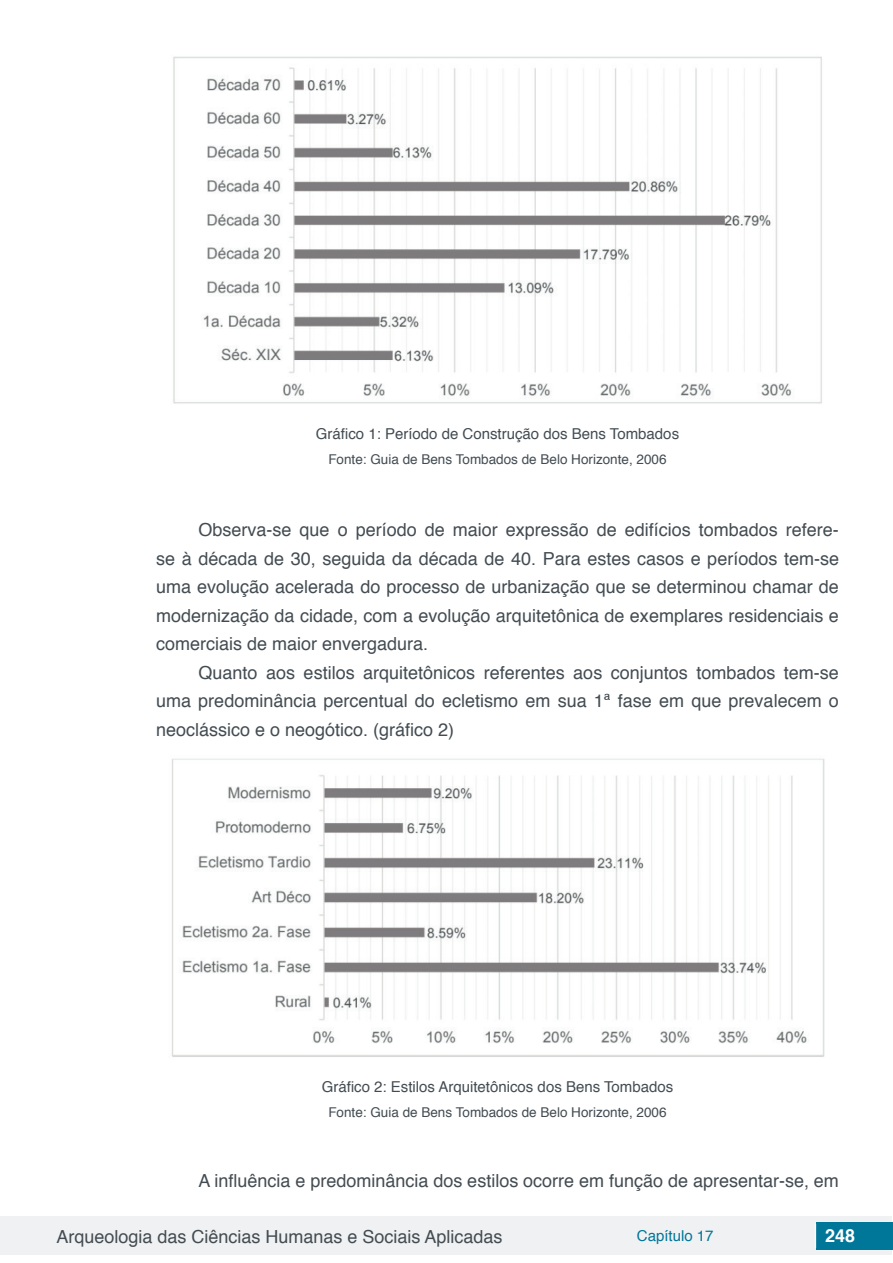
<style>
.page{position:relative;width:893px;height:1263px;background:#fff}
.page>*{position:absolute;margin:0;border:0;box-sizing:border-box;transform-origin:0 0}
.t1{font:18px/28.5px "Helvetica";color:#434c52;text-align:justify}
.t2{font:700 18px "Helvetica";color:#fff}
.t3{font:15px "Helvetica";color:#434c52}
.t4{font:15px "Helvetica";color:#007699}
.t5{font:13.5px "Helvetica";color:#434c52}
</style>
<div class="page">
<div style="left:1px;top:1216px;width:891px;height:38px;background:#f0f1f2"></div>
<div style="left:816px;top:1222px;width:77px;height:27px;background:#007699"></div>
<svg style="left:815px;top:1224px;width:1px;height:24px"></svg>
<img style="left:173px;top:56px;width:649px;height:348px">
<img style="left:171px;top:759px;width:654px;height:298px">
<p class="t3" style="left:316px;top:422px;width:365px">Gráfico 1: Período de Construção dos Bens Tombados</p>
<p class="t5" style="left:328px;top:449px;width:340px">Fonte: Guia de Bens Tombados de Belo Horizonte, 2006</p>
<p class="t1" style="left:156px;top:516px;width:684px;text-indent:43px">Observa-se que o período de maior expressão de edifícios tombados refere&shy;se à década de 30, seguida da década de 40. Para estes casos e períodos tem-se uma evolução acelerada do processo de urbanização que se determinou chamar de modernização da cidade, com a evolução arquitetônica de exemplares residenciais e comerciais de maior envergadura.</p>
<p class="t1" style="left:156px;top:658px;width:684px;text-indent:43px">Quanto aos estilos arquitetônicos referentes aos conjuntos tombados tem-se uma predominância percentual do ecletismo em sua 1ª fase em que prevalecem o neoclássico e o neogótico. (gráfico 2)</p>
<p class="t3" style="left:322px;top:1075px;width:353px">Gráfico 2: Estilos Arquitetônicos dos Bens Tombados</p>
<p class="t5" style="left:328px;top:1102px;width:340px">Fonte: Guia de Bens Tombados de Belo Horizonte, 2006</p>
<p class="t1" style="left:199px;top:1167px;width:642px">A influência e predominância dos estilos ocorre em função de apresentar-se, em</p>
<p class="t1" style="left:56px;top:1223px;width:448px">Arqueologia das Ciências Humanas e Sociais Aplicadas</p>
<p class="t4" style="left:637px;top:1224px;width:78px">Capítulo 17</p>
<p class="t2" style="left:825px;top:1221px;width:32px">248</p>
</div>
